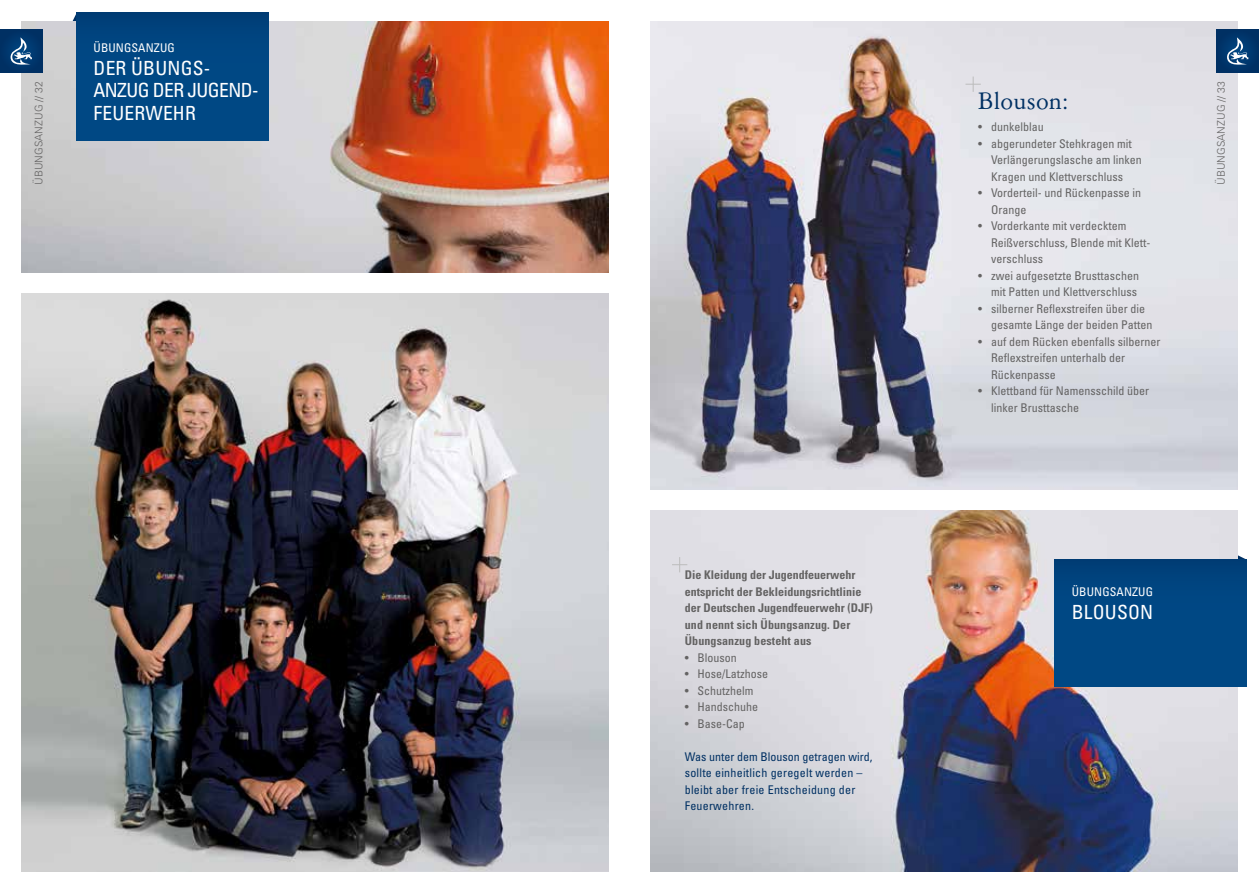
<style>
.page{position:relative;width:1259px;height:893px;background:#fff}
.page>*{position:absolute;margin:0;border:0;box-sizing:border-box;transform-origin:0 0}
.t1{font:27px "Garamont Amst SB";letter-spacing:.01em;color:#003063}
.t2{font:condensed 19.5px/22.5px "Univers";letter-spacing:.01em;color:#fff}
.t3{font:condensed 12px/16.5px "Univers";color:#646363}
.t4{font:700 condensed 12px/16.5px "Univers";color:#646363}
.t5{font:condensed 12px/16.5px "Univers";letter-spacing:.02em;color:#003063}
.t6{font:condensed 12px "Univers";letter-spacing:.01em;color:#fff}
.t7{font:300 10.5px "Univers";letter-spacing:.01em;color:#646363}
</style>
<div class="page">
<img style="left:21px;top:293px;width:587px;height:579px">
<img style="left:21px;top:21px;width:587px;height:251px">
<svg style="left:1237px;top:512px;width:8px;height:179px"></svg>
<img style="left:651px;top:21px;width:586px;height:468px">
<img style="left:651px;top:510px;width:586px;height:362px">
<div style="left:0;top:30px;width:43px;height:42px;background:#003266"></div>
<svg style="left:11px;top:13px;width:66px;height:83px"></svg>
<div style="left:1216px;top:30px;width:43px;height:42px;background:#003267"></div>
<svg style="left:1227px;top:37px;width:21px;height:28px"></svg>
<svg style="left:672px;top:557px;width:15px;height:15px"></svg>
<div style="left:1054px;top:559px;width:192px;height:128px;background:#004884"></div>
<svg style="left:965px;top:77px;width:16px;height:15px"></svg>
<div style="left:77px;top:13px;width:191px;height:127px;background:#004884"></div>
<p class="t7" style="left:32px;top:185px;width:106px;rotate:-90deg">ÜBUNGSANZUG // 32</p>
<p class="t6" style="left:94px;top:40px;width:83px">ÜBUNGSANZUG</p>
<h2 class="t2" style="left:94px;top:56px;width:167px">DER ÜBUNGS-<br>ANZUG DER JUGEND-<br>FEUERWEHR</h2>
<p class="t4" style="left:685px;top:567px;width:189px">Die Kleidung der Jugendfeuerwehr entspricht der Bekleidungsrichtlinie der Deutschen Jugendfeuerwehr (DJF) und nennt sich Übungsanzug. Der Übungsanzug besteht aus</p>
<p class="t3" style="left:685px;top:649px;width:54px">• Blouson</p>
<p class="t3" style="left:685px;top:666px;width:85px">• Hose/Latzhose</p>
<p class="t3" style="left:685px;top:682px;width:70px">• Schutzhelm</p>
<p class="t3" style="left:685px;top:699px;width:75px">• Handschuhe</p>
<p class="t3" style="left:685px;top:715px;width:62px">• Base-Cap</p>
<p class="t5" style="left:685px;top:748px;width:189px">Was unter dem Blouson getragen wird, sollte einheitlich geregelt werden – bleibt aber freie Entscheidung der<br>Feuerwehren.</p>
<h1 class="t1" style="left:978px;top:87px;width:91px">Blouson:</h1>
<p class="t3" style="left:978px;top:119px;width:67px">• dunkelblau</p>
<p class="t3" style="left:991px;top:135px;width:152px;text-indent:-13px">• abgerundeter Stehkragen mit<br>Verlängerungslasche am linken<br>Kragen und Klettverschluss</p>
<p class="t3" style="left:991px;top:185px;width:152px;text-indent:-13px">• Vorderteil- und Rückenpasse in<br>Orange</p>
<p class="t3" style="left:991px;top:218px;width:161px;text-indent:-13px">• Vorderkante mit verdecktem<br>Reißverschluss, Blende mit Klett&shy;verschluss</p>
<p class="t3" style="left:978px;top:267px;width:162px;text-align:right">• zwei aufgesetzte Brusttaschen mit Patten und Klettverschluss</p>
<p class="t3" style="left:991px;top:300px;width:163px;text-indent:-13px">• silberner Reflexstreifen über die gesamte Länge der beiden Patten</p>
<p class="t3" style="left:991px;top:333px;width:171px;text-indent:-13px">• auf dem Rücken ebenfalls silberner<br>Reflexstreifen unterhalb der<br>Rückenpasse</p>
<p class="t3" style="left:991px;top:383px;width:159px;text-indent:-13px">• Klettband für Namensschild über linker Brusttasche</p>
<p class="t7" style="left:1214px;top:185px;width:106px;rotate:-90deg">ÜBUNGSANZUG // 33</p>
<p class="t6" style="left:1071px;top:584px;width:83px">ÜBUNGSANZUG</p>
<h2 class="t2" style="left:1071px;top:600px;width:83px">BLOUSON</h2>
</div>
